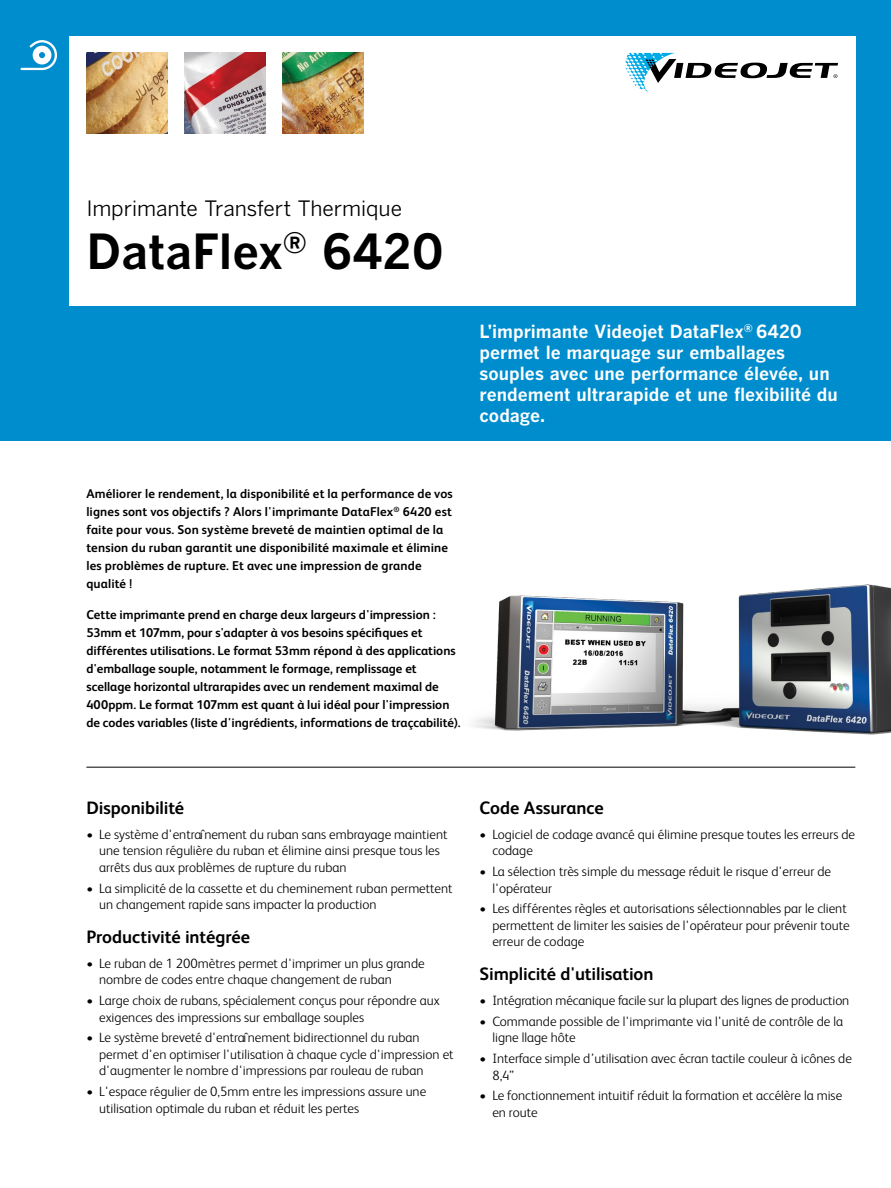
<style>
.page{position:relative;width:891px;height:1188px;background:#fff}
.page>*{position:absolute;margin:0;border:0;box-sizing:border-box;transform-origin:0 0}
.t1{font:48px "Benton Got Bol";color:#000}
.t2{font:21px "Benton Got Reg";letter-spacing:-.005em;color:#000}
.t3{font:18px/21px "Benton Got Bol";color:#fff}
.t4{font:700 18px "FS Albert";letter-spacing:-.005em;color:#000}
.t5{font:300 13.5px/16.5px "FS Albert";color:#000}
.t6{font:700 12.75px/18px "FS Albert";letter-spacing:.005em;color:#000}
</style>
<div class="page">
<div style="left:0;top:0;width:891px;height:441px;background:#008dcd"></div>
<div style="left:69px;top:36px;width:786px;height:270px;background:#fff"></div>
<svg style="left:21px;top:40px;width:36px;height:30px"></svg>
<svg style="left:625px;top:53px;width:213px;height:39px"></svg>
<hr style="left:86px;top:767px;width:769px;height:1px;background:#000">
<img style="left:185px;top:53px;width:81px;height:81px">
<img style="left:473px;top:584px;width:418px;height:151px">
<img style="left:283px;top:53px;width:81px;height:81px">
<img style="left:86px;top:53px;width:81px;height:81px">
<h2 class="t2" style="left:86px;top:196px;width:317px">Imprimante Transfert Thermique</h2>
<h1 class="t1" style="left:86px;top:221px;width:359px">DataFlex<sup>®</sup> 6420</h1>
<h3 class="t3" style="left:480px;top:320px;width:360px">L'imprimante Videojet DataFlex<sup>®</sup> 6420 permet le marquage sur emballages souples avec une performance élevée, un rendement ultrarapide et une flexibilité du codage.</h3>
<p class="t6" style="left:86px;top:485px;width:368px">Améliorer le rendement, la disponibilité et la performance de vos lignes sont vos objectifs ? Alors l'imprimante DataFlex<sup>®</sup> 6420 est faite pour vous. Son système breveté de maintien optimal de la tension du ruban garantit une disponibilité maximale et élimine les problèmes de rupture. Et avec une impression de grande qualité !</p>
<p class="t6" style="left:86px;top:605px;width:376px">Cette imprimante prend en charge deux largeurs d'impression :<br>53mm et 107mm, pour s'adapter à vos besoins spécifiques et différentes utilisations. Le format 53mm répond à des applications d'emballage souple, notamment le formage, remplissage et scellage horizontal ultrarapides avec un rendement maximal de 400ppm. Le format 107mm est quant à lui idéal pour l'impression de codes variables (liste d'ingrédients, informations de traçcabilité).</p>
<h3 class="t4" style="left:86px;top:797px;width:99px">Disponibilité</h3>
<p class="t5" style="left:99px;top:826px;width:350px;text-indent:-13px">• Le système d'entraînement du ruban sans embrayage maintient une tension régulière du ruban et élimine ainsi presque tous les arrêts dus aux problèmes de rupture du ruban</p>
<p class="t5" style="left:99px;top:880px;width:355px;text-indent:-13px">• La simplicité de la cassette et du cheminement ruban permettent un changement rapide sans impacter la production</p>
<h3 class="t4" style="left:86px;top:926px;width:165px">Productivité intégrée</h3>
<p class="t5" style="left:99px;top:955px;width:327px;text-indent:-13px">• Le ruban de 1 200mètres permet d'imprimer un plus grande nombre de codes entre chaque changement de ruban</p>
<p class="t5" style="left:99px;top:992px;width:342px;text-indent:-13px">• Large choix de rubans, spécialement conçus pour répondre aux exigences des impressions sur emballage souples</p>
<p class="t5" style="left:99px;top:1029px;width:356px;text-indent:-13px">• Le système breveté d'entraînement bidirectionnel du ruban permet d'en optimiser l'utilisation à chaque cycle d'impression et d'augmenter le nombre d'impressions par rouleau de ruban</p>
<p class="t5" style="left:99px;top:1083px;width:329px;text-indent:-13px">• L'espace régulier de 0,5mm entre les impressions assure une utilisation optimale du ruban et réduit les pertes</p>
<h3 class="t4" style="left:480px;top:797px;width:126px">Code Assurance</h3>
<p class="t5" style="left:492px;top:826px;width:364px;text-indent:-13px">• Logiciel de codage avancé qui élimine presque toutes les erreurs de codage</p>
<p class="t5" style="left:492px;top:863px;width:340px;text-indent:-13px">• La sélection très simple du message réduit le risque d'erreur de l'opérateur</p>
<p class="t5" style="left:492px;top:900px;width:359px;text-indent:-13px">• Les différentes règles et autorisations sélectionnables par le client permettent de limiter les saisies de l'opérateur pour prévenir toute erreur de codage</p>
<h3 class="t4" style="left:480px;top:963px;width:176px">Simplicité d'utilisation</h3>
<p class="t5" style="left:480px;top:992px;width:371px">• Intégration mécanique facile sur la plupart des lignes de production</p>
<p class="t5" style="left:492px;top:1013px;width:352px;text-indent:-13px">• Commande possible de l'imprimante via l'unité de contrôle de la ligne llage hôte</p>
<p class="t5" style="left:492px;top:1050px;width:361px;text-indent:-13px">• Interface simple d’utilisation avec écran tactile couleur à icônes de<br>8,4”</p>
<p class="t5" style="left:492px;top:1087px;width:351px;text-indent:-13px">• Le fonctionnement intuitif réduit la formation et accélère la mise en route</p>
</div>
